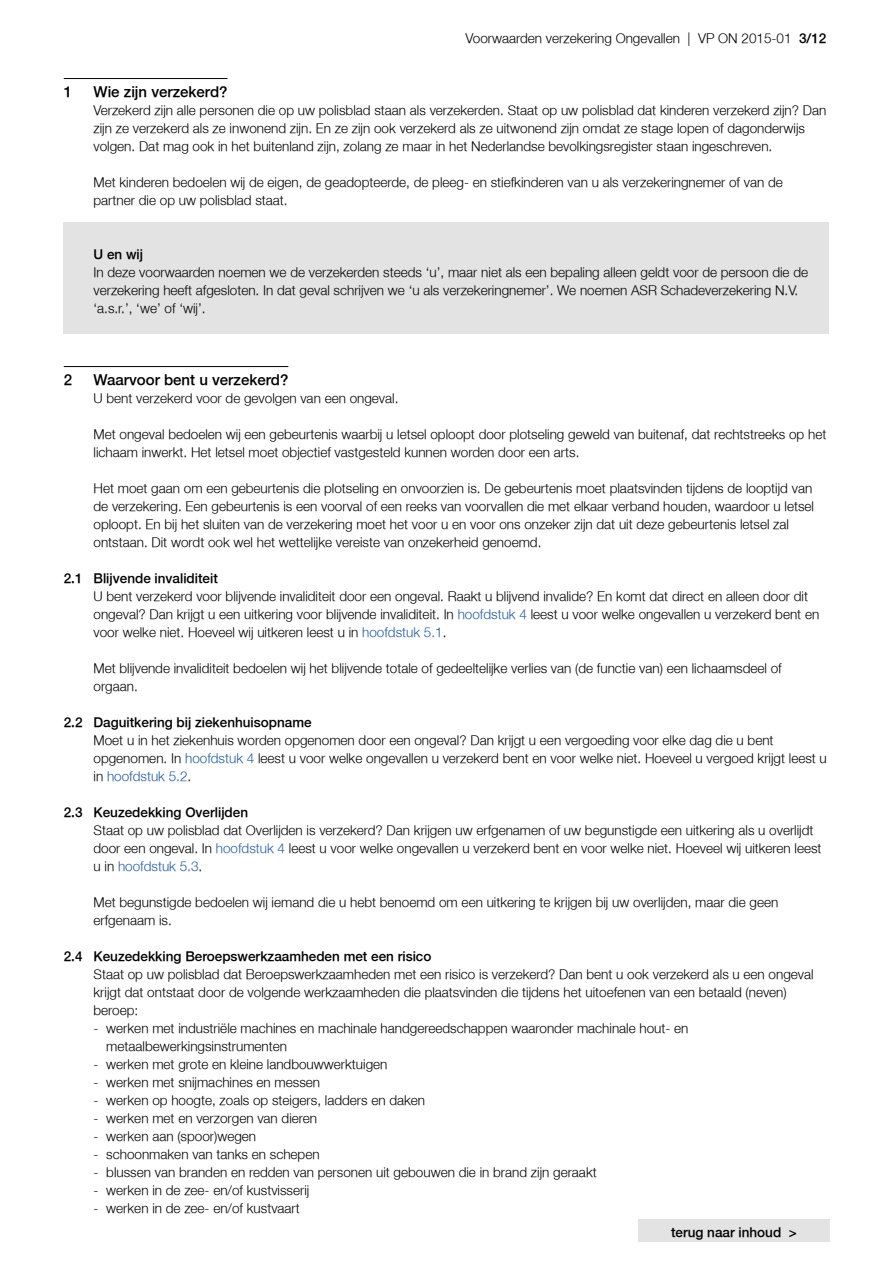
<style>
.page{position:relative;width:893px;height:1263px;background:#fff}
.page>*{position:absolute;margin:0;border:0;box-sizing:border-box;transform-origin:0 0}
.t1{font:300 15px "Fortis Helvetica";color:#000}
.t2{font:300 13.5px/18px "Fortis Helvetica";color:#000}
.t3{font:300 13.5px "Fortis Helvetica";color:#000}
.s1{font-style:inherit}
.s2{color:#275b9b}
</style>
<div class="page">
<div style="left:638px;top:1219px;width:192px;height:23px;background:#e3e3e3"></div>
<hr style="left:64px;top:78px;width:164px;height:1px;background:#000">
<div style="left:64px;top:223px;width:765px;height:20px;background:#e3e3e3"></div>
<div style="left:64px;top:241px;width:765px;height:21px;background:#e3e3e3"></div>
<div style="left:64px;top:259px;width:765px;height:56px;background:#e3e3e3"></div>
<div style="left:64px;top:313px;width:765px;height:20px;background:#e3e3e3"></div>
<hr style="left:64px;top:366px;width:224px;height:1px;background:#000">
<p class="t2" style="left:466px;top:29px;width:362px">Voorwaarden verzekering Ongevallen | VP ON 2015-01 <span class="s1">3/12</span></p>
<p class="t1" style="left:64px;top:82px;width:10px">1</p>
<p class="t1" style="left:94px;top:82px;width:135px">Wie zijn verzekerd?</p>
<p class="t2" style="left:94px;top:101px;width:734px">Verzekerd zijn alle personen die op uw polisblad staan als verzekerden. Staat op uw polisblad dat kinderen verzekerd zijn? Dan zijn ze verzekerd als ze inwonend zijn. En ze zijn ook verzekerd als ze uitwonend zijn omdat ze stage lopen of dagonderwijs volgen. Dat mag ook in het buitenland zijn, zolang ze maar in het Nederlandse bevolkingsregister staan ingeschreven.</p>
<p class="t2" style="left:94px;top:173px;width:691px">Met kinderen bedoelen wij de eigen, de geadopteerde, de pleeg- en stiefkinderen van u als verzekeringnemer of van de partner die op uw polisblad staat.</p>
<p class="t3" style="left:94px;top:246px;width:51px">U en wij</p>
<p class="t2" style="left:94px;top:263px;width:716px">In deze voorwaarden noemen we de verzekerden steeds ‘u’, maar niet als een bepaling alleen geldt voor de persoon die de verzekering heeft afgesloten. In dat geval schrijven we ‘u als verzekeringnemer’. We noemen ASR Schadeverzekering N.V. ‘a.s.r.’, ‘we’ of ‘wij’.</p>
<p class="t1" style="left:64px;top:370px;width:10px">2</p>
<p class="t1" style="left:94px;top:370px;width:196px">Waarvoor bent u verzekerd?</p>
<p class="t2" style="left:94px;top:389px;width:306px">U bent verzekerd voor de gevolgen van een ongeval.</p>
<p class="t2" style="left:94px;top:425px;width:734px">Met ongeval bedoelen wij een gebeurtenis waarbij u letsel oploopt door plotseling geweld van buitenaf, dat rechtstreeks op het lichaam inwerkt. Het letsel moet objectief vastgesteld kunnen worden door een arts.</p>
<p class="t2" style="left:94px;top:479px;width:722px">Het moet gaan om een gebeurtenis die plotseling en onvoorzien is. De gebeurtenis moet plaatsvinden tijdens de looptijd van de verzekering. Een gebeurtenis is een voorval of een reeks van voorvallen die met elkaar verband houden, waardoor u letsel oploopt. En bij het sluiten van de verzekering moet het voor u en voor ons onzeker zijn dat uit deze gebeurtenis letsel zal ontstaan. Dit wordt ook wel het wettelijke vereiste van onzekerheid genoemd.</p>
<p class="t3" style="left:64px;top:570px;width:156px">2.1 Blijvende invaliditeit</p>
<p class="t2" style="left:94px;top:587px;width:727px">U bent verzekerd voor blijvende invaliditeit door een ongeval. Raakt u blijvend invalide? En komt dat direct en alleen door dit ongeval? Dan krijgt u een uitkering voor blijvende invaliditeit. In <span class="s2">hoofdstuk 4</span> leest u voor welke ongevallen u verzekerd bent en voor welke niet. Hoeveel wij uitkeren leest u in <span class="s2">hoofdstuk 5.1</span>.</p>
<p class="t2" style="left:94px;top:659px;width:690px">Met blijvende invaliditeit bedoelen wij het blijvende totale of gedeeltelijke verlies van (de functie van) een lichaamsdeel of orgaan.</p>
<p class="t3" style="left:64px;top:714px;width:249px">2.2 Daguitkering bij ziekenhuisopname</p>
<p class="t2" style="left:94px;top:731px;width:735px">Moet u in het ziekenhuis worden opgenomen door een ongeval? Dan krijgt u een vergoeding voor elke dag die u bent opgenomen. In <span class="s2">hoofdstuk 4</span> leest u voor welke ongevallen u verzekerd bent en voor welke niet. Hoeveel u vergoed krijgt leest u in <span class="s2">hoofdstuk 5.2</span>.</p>
<p class="t3" style="left:64px;top:804px;width:186px">2.3 Keuzedekking Overlijden</p>
<p class="t2" style="left:94px;top:821px;width:730px">Staat op uw polisblad dat Overlijden is verzekerd? Dan krijgen uw erfgenamen of uw begunstigde een uitkering als u overlijdt door een ongeval. In <span class="s2">hoofdstuk 4</span> leest u voor welke ongevallen u verzekerd bent en voor welke niet. Hoeveel wij uitkeren leest u in <span class="s2">hoofdstuk 5.3</span>.</p>
<p class="t2" style="left:94px;top:893px;width:686px">Met begunstigde bedoelen wij iemand die u hebt benoemd om een uitkering te krijgen bij uw overlijden, maar die geen erfgenaam is.</p>
<p class="t3" style="left:64px;top:948px;width:369px">2.4 Keuzedekking Beroepswerkzaamheden met een risico</p>
<p class="t2" style="left:94px;top:965px;width:722px">Staat op uw polisblad dat Beroepswerkzaamheden met een risico is verzekerd? Dan bent u ook verzekerd als u een ongeval krijgt dat ontstaat door de volgende werkzaamheden die plaatsvinden die tijdens het uitoefenen van een betaald (neven) beroep:</p>
<p class="t2" style="left:106px;top:1019px;width:584px;text-indent:-13px">- werken met industriële machines en machinale handgereedschappen waaronder machinale hout- en metaalbewerkingsinstrumenten</p>
<p class="t2" style="left:94px;top:1055px;width:295px">- werken met grote en kleine landbouwwerktuigen</p>
<p class="t2" style="left:94px;top:1073px;width:228px">- werken met snijmachines en messen</p>
<p class="t2" style="left:94px;top:1091px;width:333px">- werken op hoogte, zoals op steigers, ladders en daken</p>
<p class="t2" style="left:94px;top:1109px;width:225px">- werken met en verzorgen van dieren</p>
<p class="t2" style="left:94px;top:1127px;width:164px">- werken aan (spoor)wegen</p>
<p class="t2" style="left:94px;top:1145px;width:228px">- schoonmaken van tanks en schepen</p>
<p class="t2" style="left:94px;top:1163px;width:505px">- blussen van branden en redden van personen uit gebouwen die in brand zijn geraakt</p>
<p class="t2" style="left:94px;top:1181px;width:217px">- werken in de zee- en/of kustvisserij</p>
<p class="t2" style="left:94px;top:1199px;width:208px">- werken in de zee- en/of kustvaart</p>
<p class="t3" style="left:671px;top:1224px;width:127px">terug naar inhoud &gt;</p>
</div>
